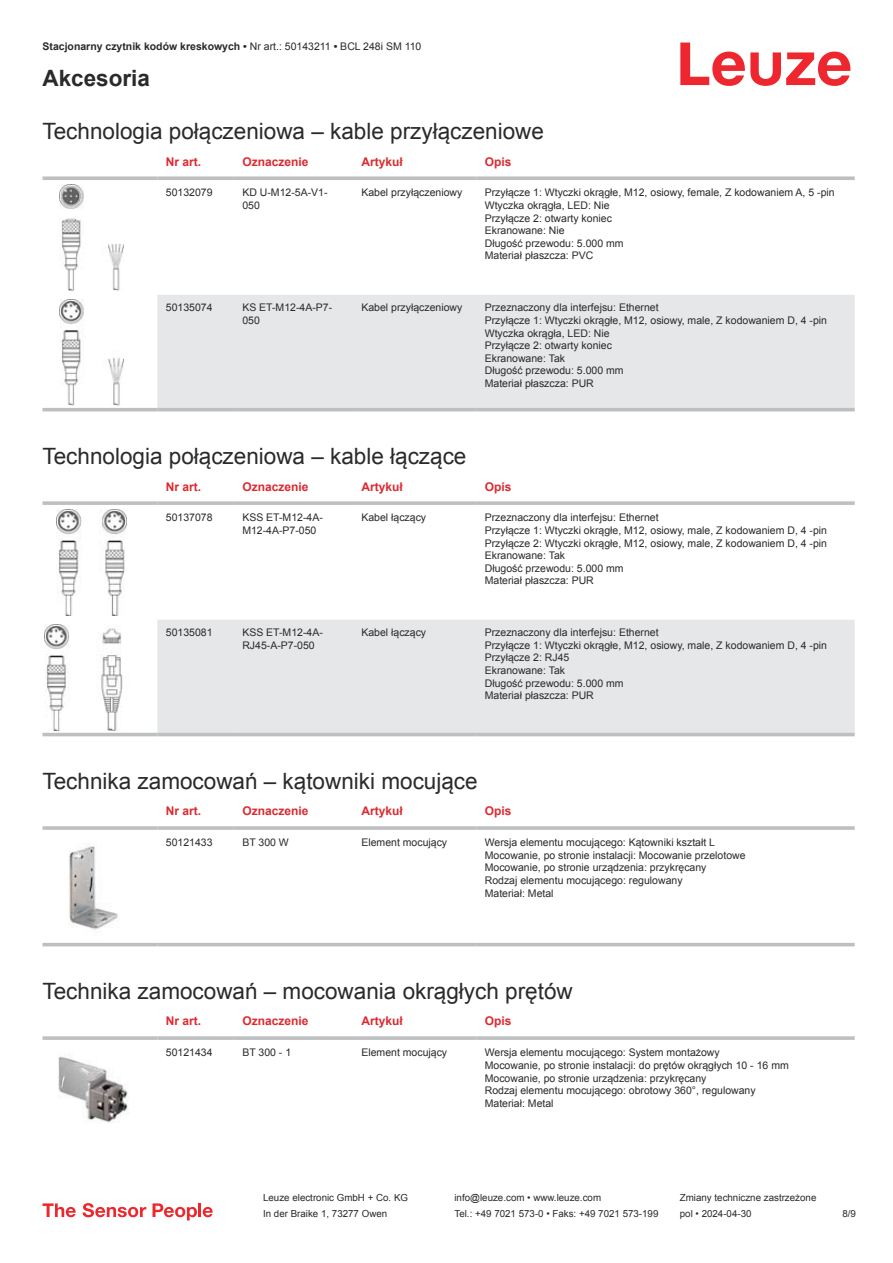
<style>
.page{position:relative;width:893px;height:1263px;background:#fff}
.page>*{position:absolute;margin:0;border:0;box-sizing:border-box;transform-origin:0 0}
.t1{font:22.5px "Arial";color:#2b292a}
.t2{font:700 22.5px "Arial";color:#2b292a}
.t3{font:700 12px "Arial";color:#db2a30}
.t4{font:10.5px/12.6px "Arial";color:#2b292a}
.t5{font:700 10.5px "Arial";color:#2b292a}
.t6{font:9.75px "Arial";color:#2b292a}
.s1{font-weight:400}
</style>
<div class="page">
<svg style="left:680px;top:43px;width:170px;height:43px"></svg>
<div style="left:157px;top:295px;width:698px;height:113px;background:#e6e7e9"></div>
<svg style="left:43px;top:176px;width:114px;height:4px"></svg>
<svg style="left:157px;top:176px;width:77px;height:4px"></svg>
<svg style="left:234px;top:176px;width:119px;height:4px"></svg>
<svg style="left:353px;top:176px;width:123px;height:4px"></svg>
<svg style="left:476px;top:176px;width:379px;height:4px;background:#c4c6c8"></svg>
<hr style="left:43px;top:408px;width:114px;height:3px;background:#bdbfc1">
<hr style="left:157px;top:408px;width:77px;height:3px;background:#bdbfc1">
<hr style="left:234px;top:408px;width:119px;height:3px;background:#bdbfc1">
<hr style="left:353px;top:408px;width:123px;height:3px;background:#bdbfc1">
<hr style="left:476px;top:408px;width:379px;height:3px;background:#bdbfc1">
<img style="left:59px;top:184px;width:65px;height:107px">
<img style="left:59px;top:299px;width:65px;height:106px">
<svg style="left:43px;top:515px;width:812px;height:222px"></svg>
<div style="left:157px;top:620px;width:698px;height:113px;background:#e6e7e9"></div>
<svg style="left:43px;top:501px;width:114px;height:4px"></svg>
<svg style="left:157px;top:501px;width:77px;height:4px"></svg>
<svg style="left:234px;top:501px;width:119px;height:4px"></svg>
<svg style="left:353px;top:501px;width:123px;height:4px"></svg>
<svg style="left:476px;top:501px;width:379px;height:4px;background:#c3c5c7"></svg>
<hr style="left:43px;top:733px;width:114px;height:3px;background:#bdbfc1">
<hr style="left:157px;top:733px;width:77px;height:3px;background:#bdbfc1">
<hr style="left:234px;top:733px;width:119px;height:3px;background:#bdbfc1">
<hr style="left:353px;top:733px;width:123px;height:3px;background:#bdbfc1">
<hr style="left:476px;top:733px;width:379px;height:3px;background:#bdbfc1">
<img style="left:56px;top:509px;width:70px;height:106px">
<img style="left:45px;top:624px;width:93px;height:106px">
<svg style="left:43px;top:942px;width:812px;height:5px;fill:#eff0f0"></svg>
<hr style="left:43px;top:826px;width:114px;height:4px;background:#bdbfc1">
<hr style="left:157px;top:826px;width:77px;height:4px;background:#c8cacc">
<hr style="left:234px;top:826px;width:119px;height:4px;background:#c3c5c7">
<hr style="left:353px;top:826px;width:123px;height:4px;background:#bdbfc1">
<hr style="left:476px;top:826px;width:379px;height:4px;background:#c8cacc">
<hr style="left:43px;top:943px;width:114px;height:3px;background:#bdbfc1">
<hr style="left:157px;top:943px;width:77px;height:3px;background:#bdbfc1">
<hr style="left:234px;top:943px;width:119px;height:3px;background:#bdbfc1">
<hr style="left:353px;top:943px;width:123px;height:3px;background:#bdbfc1">
<hr style="left:476px;top:943px;width:379px;height:3px;background:#bdbfc1">
<img style="left:69px;top:843px;width:49px;height:87px">
<svg style="left:43px;top:1036px;width:114px;height:4px"></svg>
<svg style="left:157px;top:1036px;width:77px;height:4px"></svg>
<svg style="left:234px;top:1036px;width:119px;height:4px"></svg>
<svg style="left:353px;top:1036px;width:123px;height:4px"></svg>
<svg style="left:476px;top:1036px;width:379px;height:4px;background:#c3c5c7"></svg>
<img style="left:58px;top:1054px;width:71px;height:69px">
<svg style="left:43px;top:1203px;width:33px;height:14px"></svg>
<svg style="left:83px;top:1203px;width:63px;height:14px"></svg>
<svg style="left:153px;top:1203px;width:44px;height:17px"></svg>
<hr style="left:198px;top:1203px;width:3px;height:14px;background:#ed272d">
<svg style="left:203px;top:1207px;width:10px;height:10px"></svg>
<p class="t5" style="left:43px;top:43px;width:380px">Stacjonarny czytnik kodów kreskowych • <span class="s1">Nr art.: 50143211</span> • <span class="s1">BCL 248i SM 110</span></p>
<h1 class="t2" style="left:43px;top:63px;width:109px">Akcesoria</h1>
<h1 class="t1" style="left:43px;top:116px;width:503px">Technologia połączeniowa – kable przyłączeniowe</h1>
<p class="t3" style="left:166px;top:153px;width:37px">Nr art.</p>
<p class="t3" style="left:242px;top:157px;width:68px">Oznaczenie</p>
<p class="t3" style="left:361px;top:153px;width:43px">Artykuł</p>
<p class="t3" style="left:485px;top:157px;width:28px">Opis</p>
<p class="t4" style="left:166px;top:186px;width:48px">50132079</p>
<p class="t4" style="left:242px;top:187px;width:87px">KD U-M12-5A-V1-<br>050</p>
<p class="t4" style="left:361px;top:186px;width:102px">Kabel przyłączeniowy</p>
<p class="t4" style="left:485px;top:186px;width:351px">Przyłącze 1: Wtyczki okrągłe, M12, osiowy, female, Z kodowaniem A, 5 -pin<br>Wtyczka okrągła, LED: Nie<br>Przyłącze 2: otwarty koniec<br>Ekranowane: Nie<br>Długość przewodu: 5.000 mm<br>Materiał płaszcza: PVC</p>
<p class="t4" style="left:166px;top:302px;width:48px">50135074</p>
<p class="t4" style="left:242px;top:301px;width:91px">KS ET-M12-4A-P7-<br>050</p>
<p class="t4" style="left:361px;top:301px;width:102px">Kabel przyłączeniowy</p>
<p class="t4" style="left:485px;top:301px;width:344px">Przeznaczony dla interfejsu: Ethernet<br>Przyłącze 1: Wtyczki okrągłe, M12, osiowy, male, Z kodowaniem D, 4 -pin Wtyczka okrągła, LED: Nie<br>Przyłącze 2: otwarty koniec<br>Ekranowane: Tak<br>Długość przewodu: 5.000 mm<br>Materiał płaszcza: PUR</p>
<h1 class="t1" style="left:43px;top:441px;width:425px">Technologia połączeniowa – kable łączące</h1>
<p class="t3" style="left:166px;top:478px;width:37px">Nr art.</p>
<p class="t3" style="left:242px;top:482px;width:68px">Oznaczenie</p>
<p class="t3" style="left:361px;top:478px;width:43px">Artykuł</p>
<p class="t3" style="left:485px;top:482px;width:28px">Opis</p>
<p class="t4" style="left:166px;top:512px;width:48px">50137078</p>
<p class="t4" style="left:242px;top:511px;width:82px">KSS ET-M12-4A-<br>M12-4A-P7-050</p>
<p class="t4" style="left:361px;top:511px;width:66px">Kabel łączący</p>
<p class="t4" style="left:485px;top:511px;width:344px">Przeznaczony dla interfejsu: Ethernet<br>Przyłącze 1: Wtyczki okrągłe, M12, osiowy, male, Z kodowaniem D, 4 -pin Przyłącze 2: Wtyczki okrągłe, M12, osiowy, male, Z kodowaniem D, 4 -pin Ekranowane: Tak<br>Długość przewodu: 5.000 mm<br>Materiał płaszcza: PUR</p>
<p class="t4" style="left:166px;top:627px;width:48px">50135081</p>
<p class="t4" style="left:242px;top:626px;width:82px">KSS ET-M12-4A-<br>RJ45-A-P7-050</p>
<p class="t4" style="left:361px;top:626px;width:66px">Kabel łączący</p>
<p class="t4" style="left:485px;top:626px;width:344px">Przeznaczony dla interfejsu: Ethernet<br>Przyłącze 1: Wtyczki okrągłe, M12, osiowy, male, Z kodowaniem D, 4 -pin<br>Przyłącze 2: RJ45<br>Ekranowane: Tak<br>Długość przewodu: 5.000 mm<br>Materiał płaszcza: PUR</p>
<h1 class="t1" style="left:43px;top:766px;width:437px">Technika zamocowań – kątowniki mocujące</h1>
<p class="t3" style="left:166px;top:803px;width:37px">Nr art.</p>
<p class="t3" style="left:242px;top:807px;width:68px">Oznaczenie</p>
<p class="t3" style="left:361px;top:803px;width:43px">Artykuł</p>
<p class="t3" style="left:485px;top:807px;width:28px">Opis</p>
<p class="t4" style="left:166px;top:837px;width:48px">50121433</p>
<p class="t4" style="left:242px;top:837px;width:48px">BT 300 W</p>
<p class="t4" style="left:361px;top:836px;width:87px">Element mocujący</p>
<p class="t4" style="left:485px;top:836px;width:262px">Wersja elementu mocującego: Kątowniki kształt L Mocowanie, po stronie instalacji: Mocowanie przelotowe Mocowanie, po stronie urządzenia: przykręcany<br>Rodzaj elementu mocującego: regulowany<br>Materiał: Metal</p>
<h1 class="t1" style="left:43px;top:976px;width:532px">Technika zamocowań – mocowania okrągłych prętów</h1>
<p class="t3" style="left:166px;top:1013px;width:37px">Nr art.</p>
<p class="t3" style="left:242px;top:1017px;width:68px">Oznaczenie</p>
<p class="t3" style="left:361px;top:1013px;width:43px">Artykuł</p>
<p class="t3" style="left:485px;top:1017px;width:28px">Opis</p>
<p class="t4" style="left:166px;top:1047px;width:48px">50121434</p>
<p class="t4" style="left:242px;top:1047px;width:50px">BT 300 - 1</p>
<p class="t4" style="left:361px;top:1046px;width:87px">Element mocujący</p>
<p class="t4" style="left:485px;top:1046px;width:306px">Wersja elementu mocującego: System montażowy<br>Mocowanie, po stronie instalacji: do prętów okrągłych 10 - 16 mm Mocowanie, po stronie urządzenia: przykręcany<br>Rodzaj elementu mocującego: obrotowy 360°, regulowany Materiał: Metal</p>
<p class="t6" style="left:263px;top:1191px;width:146px">Leuze electronic GmbH + Co. KG</p>
<p class="t6" style="left:454px;top:1191px;width:148px">info@leuze.com • www.leuze.com</p>
<p class="t6" style="left:680px;top:1191px;width:138px">Zmiany techniczne zastrzeżone</p>
<p class="t6" style="left:263px;top:1210px;width:126px">In der Braike 1, 73277 Owen</p>
<p class="t6" style="left:454px;top:1207px;width:205px">Tel.: +49 7021 573-0 • Faks: +49 7021 573-199</p>
<p class="t6" style="left:680px;top:1207px;width:73px">pol • 2024-04-30</p>
<p class="t6" style="left:842px;top:1210px;width:15px">8 /9</p>
</div>
